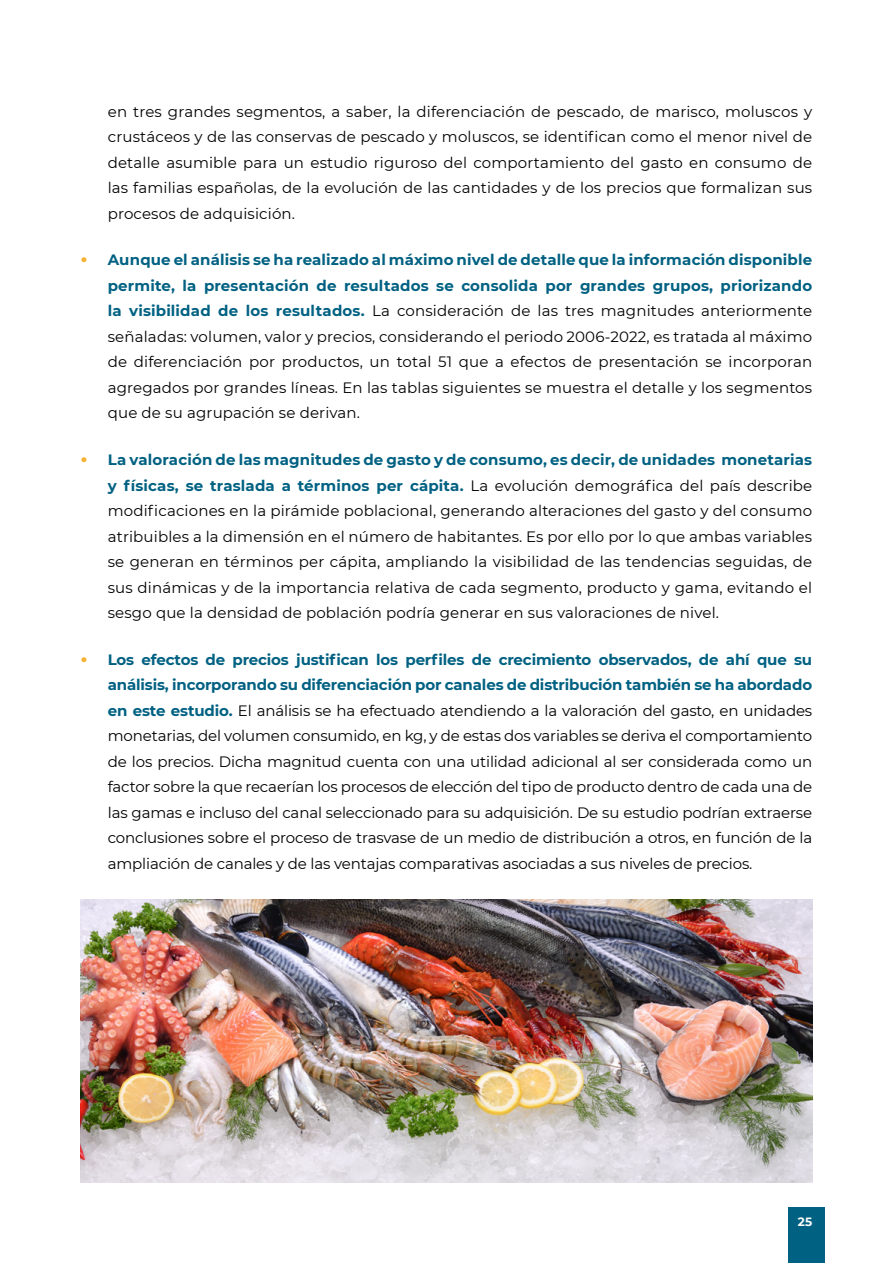
<style>
.page{position:relative;width:893px;height:1263px;background:#fff}
.page>*{position:absolute;margin:0;border:0;box-sizing:border-box;transform-origin:0 0}
.t1{font:15px/25.5px "Montserrat";letter-spacing:.01em;color:#000;text-align:justify}
.t2{font:900 15px "Montserrat";color:#f9b234}
.t3{font:700 12px "Montserrat";color:#fff}
.s1{font-weight:700;color:#006182}
</style>
<div class="page">
<div style="left:788px;top:1206px;width:37px;height:57px;background:#006182"></div>
<img style="left:81px;top:899px;width:731px;height:283px">
<p class="t1" style="left:108px;top:98px;width:706px">en tres grandes segmentos, a saber, la diferenciación de pescado, de marisco, moluscos y crustáceos y de las conservas de pescado y moluscos, se identifican como el menor nivel de detalle asumible para un estudio riguroso del comportamiento del gasto en consumo de las familias españolas, de la evolución de las cantidades y de los precios que formalizan sus procesos de adquisición.</p>
<p class="t2" style="left:81px;top:249px;width:8px">ٚ</p>
<p class="t1" style="left:108px;top:247px;width:706px"><span class="s1">Aunque el análisis se ha realizado al máximo nivel de detalle que la información disponible permite, la presentación de resultados se consolida por grandes grupos, priorizando la visibilidad de los resultados.</span> La consideración de las tres magnitudes anteriormente señaladas: volumen, valor y precios, considerando el periodo 2006-2022, es tratada al máximo de diferenciación por productos, un total 51 que a efectos de presentación se incorporan agregados por grandes líneas. En las tablas siguientes se muestra el detalle y los segmentos que de su agrupación se derivan.</p>
<p class="t2" style="left:81px;top:448px;width:8px">ٚ</p>
<p class="t1" style="left:108px;top:446px;width:706px"><span class="s1">La valoración de las magnitudes de gasto y de consumo, es decir, de unidades monetarias y físicas, se traslada a términos per cápita.</span> La evolución demográfica del país describe modificaciones en la pirámide poblacional, generando alteraciones del gasto y del consumo atribuibles a la dimensión en el número de habitantes. Es por ello por lo que ambas variables se generan en términos per cápita, ampliando la visibilidad de las tendencias seguidas, de sus dinámicas y de la importancia relativa de cada segmento, producto y gama, evitando el sesgo que la densidad de población podría generar en sus valoraciones de nivel.</p>
<p class="t2" style="left:81px;top:648px;width:8px">ٚ</p>
<p class="t1" style="left:108px;top:646px;width:706px"><span class="s1">Los efectos de precios justifican los perfiles de crecimiento observados, de ahí que su análisis, incorporando su diferenciación por canales de distribución también se ha abordado en este estudio.</span> El análisis se ha efectuado atendiendo a la valoración del gasto, en unidades monetarias, del volumen consumido, en kg, y de estas dos variables se deriva el comportamiento de los precios. Dicha magnitud cuenta con una utilidad adicional al ser considerada como un factor sobre la que recaerían los procesos de elección del tipo de producto dentro de cada una de las gamas e incluso del canal seleccionado para su adquisición. De su estudio podrían extraerse conclusiones sobre el proceso de trasvase de un medio de distribución a otros, en función de la ampliación de canales y de las ventajas comparativas asociadas a sus niveles de precios.</p>
<p class="t3" style="left:798px;top:1213px;width:16px">25</p>
</div>
